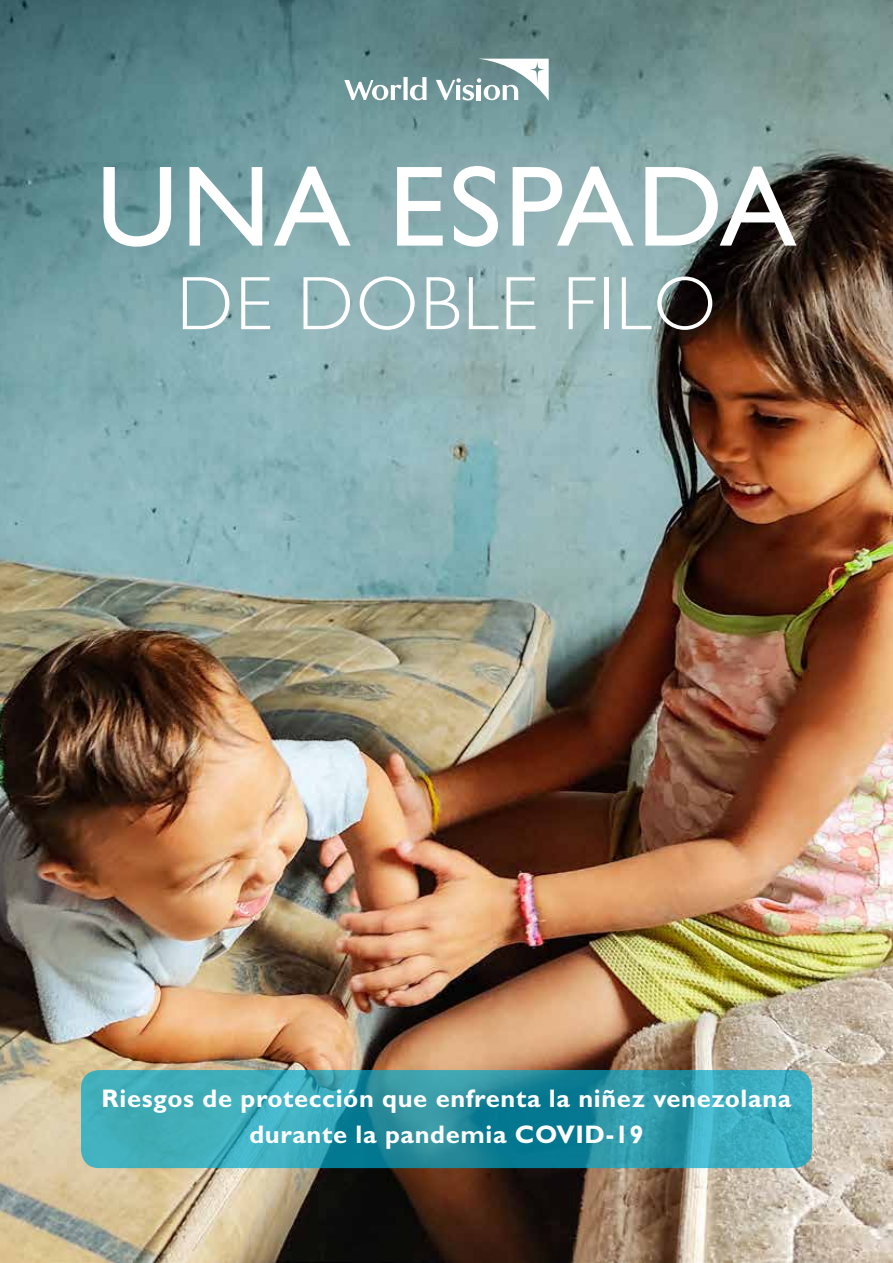
<style>
.page{position:relative;width:893px;height:1263px;background:#fff}
.page>*{position:absolute;margin:0;border:0;box-sizing:border-box;transform-origin:0 0}
.t1{font:115.2px "Gill Sans Std";letter-spacing:.025em;color:#fff}
.t2{font:300 76.2px "Gill Sans Std";letter-spacing:.025em;color:#fff}
.t3{font:700 25.5px/36px "Gill Sans Std";letter-spacing:.025em;color:#fff;text-align:center}
</style>
<div class="page">
<img style="left:0;top:0;width:893px;height:1263px">
<svg style="left:344px;top:59px;width:205px;height:42px"></svg>
<svg style="left:81px;top:1070px;width:731px;height:98px"></svg>
<h1 class="t1" style="left:96px;top:141px;width:701px">UNA ESPADA</h1>
<h2 class="t2" style="left:177px;top:261px;width:541px">DE DOBLE FILO</h2>
<p class="t3" style="left:102px;top:1080px;width:691px">Riesgos de protección que enfrenta la niñez venezolana durante la pandemia COVID-19</p>
</div>
